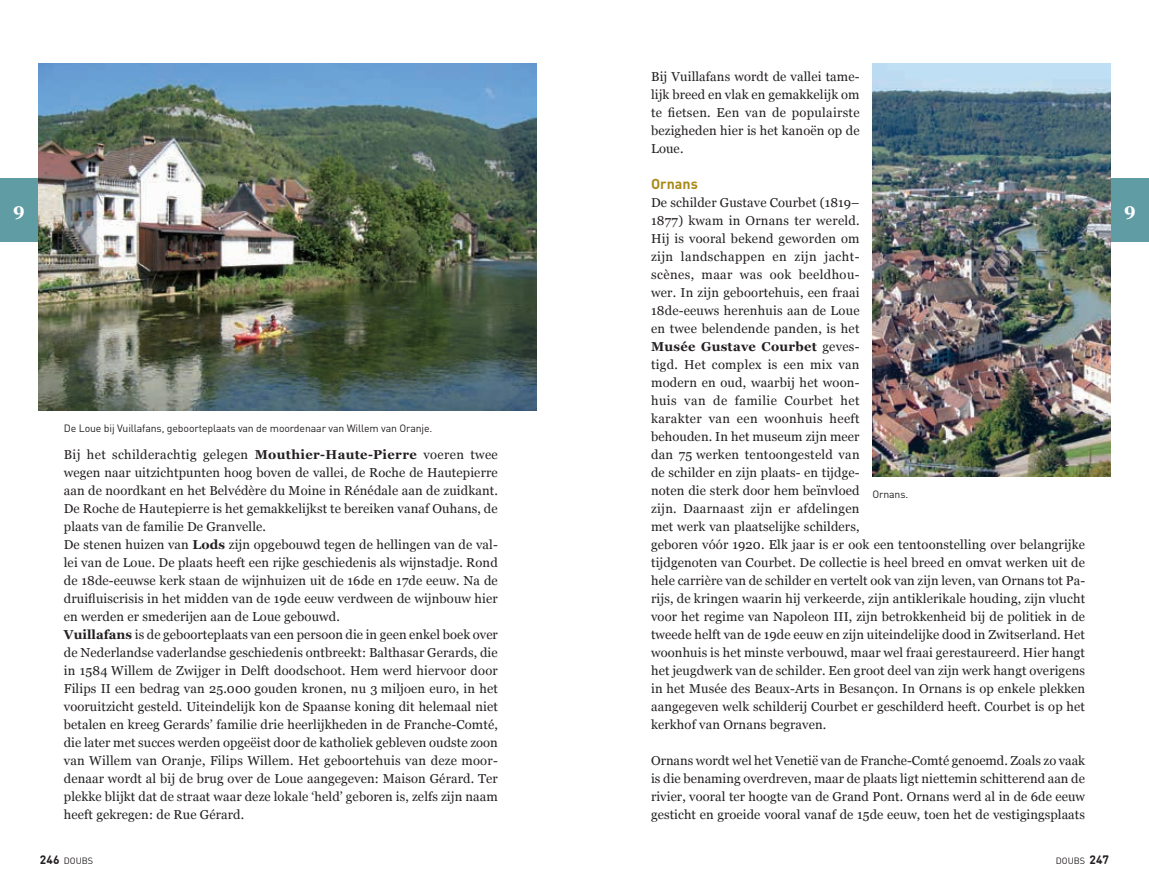
<style>
.page{position:relative;width:1149px;height:893px;background:#fff}
.page>*{position:absolute;margin:0;border:0;box-sizing:border-box;transform-origin:0 0}
.t1{font:700 18px "Georgia";color:#fff}
.t2{font:700 14.25px "DIN Pro";color:#ab8a1b}
.t3{font:12.9px/18px "Georgia";letter-spacing:.01em;color:#231f20}
.t4{font:700 12px "DIN Round Offc";color:#231f20}
.t5{font:10.5px "DIN Pro";letter-spacing:-.01em;color:#231f20}
.t6{font:9px "DIN Round Offc";color:#231f20}
.s1{font-weight:700}
.s2{font-weight:700;font-size:12px}
</style>
<div class="page">
<div style="left:1110px;top:179px;width:38px;height:63px;background:#609ca3"></div>
<div style="left:0;top:179px;width:38px;height:63px;background:#609ca3"></div>
<img style="left:38px;top:64px;width:498px;height:347px">
<img style="left:872px;top:64px;width:238px;height:413px">
<p class="t3" style="left:651px;top:68px;width:210px;text-align:justify">Bij Vuillafans wordt de vallei tame&shy;lijk breed en vlak en gemakkelijk om te fietsen. Een van de populairste bezigheden hier is het kanoën op de Loue.</p>
<p class="t2" style="left:651px;top:172px;width:48px">Ornans</p>
<p class="t3" style="left:651px;top:194px;width:435px">De schilder Gustave Courbet (1819–<br>1877) kwam in Ornans ter wereld.<br>Hij is vooral bekend geworden om<br>zijn landschappen en zijn jacht-<br>scènes, maar was ook beeldhou-<br>wer. In zijn geboortehuis, een fraai<br>18de-eeuws herenhuis aan de Loue<br>en twee belendende panden, is het<br><span class="s1">Musée Gustave Courbet</span> geves-<br>tigd. Het complex is een mix van<br>modern en oud, waarbij het woon-<br>huis van de familie Courbet het<br>karakter van een woonhuis heeft<br>behouden. In het museum zijn meer<br>dan 75 werken tentoongesteld van<br>de schilder en zijn plaats- en tijdge-<br>noten die sterk door hem beïnvloed<br>zijn. Daarnaast zijn er afdelingen<br>met werk van plaatselijke schilders,<br>geboren vóór 1920. Elk jaar is er ook een tentoonstelling over belangrijke tijdgenoten van Courbet. De collectie is heel breed en omvat werken uit de hele carrière van de schilder en vertelt ook van zijn leven, van Ornans tot Pa&shy;rijs, de kringen waarin hij verkeerde, zijn antiklerikale houding, zijn vlucht voor het regime van Napoleon III, zijn betrokkenheid bij de politiek in de tweede helft van de 19de eeuw en zijn uiteindelijke dood in Zwitserland. Het woonhuis is het minste verbouwd, maar wel fraai gerestaureerd. Hier hangt het jeugdwerk van de schilder. Een groot deel van zijn werk hangt overigens in het Musée des Beaux-Arts in Besançon. In Ornans is op enkele plekken aangegeven welk schilderij Courbet er geschilderd heeft. Courbet is op het kerkhof van Ornans begraven.</p>
<p class="t3" style="left:651px;top:752px;width:435px;text-align:justify">Ornans wordt wel het Venetië van de Franche-Comté genoemd. Zoals zo vaak is die benaming overdreven, maar de plaats ligt niettemin schitterend aan de rivier, vooral ter hoogte van de Grand Pont. Ornans werd al in de 6de eeuw gesticht en groeide vooral vanaf de 15de eeuw, toen het de vestigingsplaats</p>
<h1 class="t1" style="left:13px;top:198px;width:13px">9</h1>
<h1 class="t1" style="left:1123px;top:198px;width:13px">9</h1>
<p class="t5" style="left:64px;top:419px;width:370px">De Loue bij Vuillafans, geboorteplaats van de moordenaar van Willem van Oranje.</p>
<p class="t3" style="left:64px;top:446px;width:435px">Bij het schilderachtig gelegen <span class="s1">Mouthier-Haute-Pierre</span> voeren twee wegen naar uitzichtpunten hoog boven de vallei, de Roche de Hautepierre aan de noordkant en het Belvédère du Moine in Rénédale aan de zuidkant.<br>De Roche de Hautepierre is het gemakkelijkst te bereiken vanaf Ouhans, de plaats van de familie De Granvelle.<br>De stenen huizen van <span class="s1">Lods</span> zijn opgebouwd tegen de hellingen van de val&shy;lei van de Loue. De plaats heeft een rijke geschiedenis als wijnstadje. Rond de 18de-eeuwse kerk staan de wijnhuizen uit de 16de en 17de eeuw. Na de druifluiscrisis in het midden van de 19de eeuw verdween de wijnbouw hier en werden er smederijen aan de Loue gebouwd.<br><span class="s1">Vuillafans</span> is de geboorteplaats van een persoon die in geen enkel boek over de Nederlandse vaderlandse geschiedenis ontbreekt: Balthasar Gerards, die in 1584 Willem de Zwijger in Delft doodschoot. Hem werd hiervoor door Filips II een bedrag van 25.000 gouden kronen, nu 3 miljoen euro, in het vooruitzicht gesteld. Uiteindelijk kon de Spaanse koning dit helemaal niet betalen en kreeg Gerards’ familie drie heerlijkheden in de Franche-Comté, die later met succes werden opgeëist door de katholiek gebleven oudste zoon van Willem van Oranje, Filips Willem. Het geboortehuis van deze moor&shy;denaar wordt al bij de brug over de Loue aangegeven: Maison Gérard. Ter plekke blijkt dat de straat waar deze lokale ‘held’ geboren is, zelfs zijn naam heeft gekregen: de Rue Gérard.</p>
<p class="t5" style="left:872px;top:486px;width:37px">Ornans.</p>
<p class="t6" style="left:40px;top:855px;width:55px"><span class="s2">246</span> DOUBS</p>
<p class="t4" style="left:1089px;top:852px;width:21px">247</p>
<p class="t6" style="left:1055px;top:855px;width:31px">DOUBS</p>
</div>
